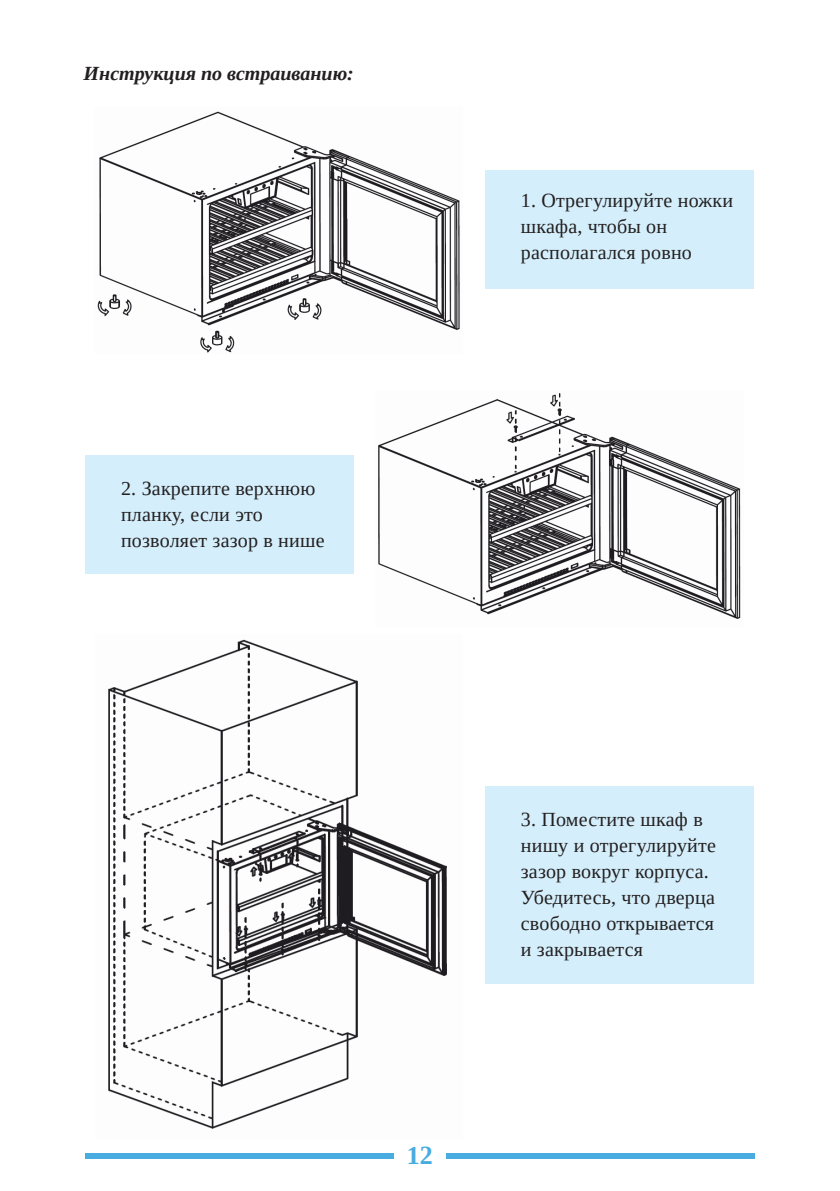
<style>
.page{position:relative;width:840px;height:1191px;background:#fff}
.page>*{position:absolute;margin:0;border:0;box-sizing:border-box;transform-origin:0 0}
.t1{font:700 26px "Liberation Serif";color:#48ace0}
.t2{font:20px/26px "Liberation Serif";letter-spacing:.01em;color:#231f20}
.t3{font:italic 700 20px "Liberation Serif";color:#231f20}
</style>
<div class="page">
<div style="left:85px;top:1152px;width:308px;height:6px;background:#48ace0"></div>
<div style="left:446px;top:1152px;width:308px;height:6px;background:#48ace0"></div>
<div style="left:485px;top:170px;width:268px;height:118px;background:#d4effb"></div>
<div style="left:85px;top:455px;width:268px;height:118px;background:#d4effb"></div>
<img style="left:108px;top:639px;width:339px;height:490px">
<img style="left:378px;top:393px;width:363px;height:226px">
<img style="left:97px;top:111px;width:363px;height:242px">
<div style="left:485px;top:786px;width:268px;height:197px;background:#d4effb"></div>
<p class="t3" style="left:84px;top:60px;width:272px">Инструкция по встраиванию:</p>
<p class="t2" style="left:121px;top:475px;width:205px">2. Закрепите верхнюю планку, если это позволяет зазор в нише</p>
<p class="t2" style="left:520px;top:187px;width:214px">1. Отрегулируйте ножки шкафа, чтобы он располагался ровно</p>
<h1 class="t1" style="left:407px;top:1138px;width:27px">12</h1>
<p class="t2" style="left:520px;top:806px;width:196px">3. Поместите шкаф в нишу и отрегулируйте зазор вокруг корпуса.<br>Убедитесь, что дверца свободно открывается и закрывается</p>
</div>
